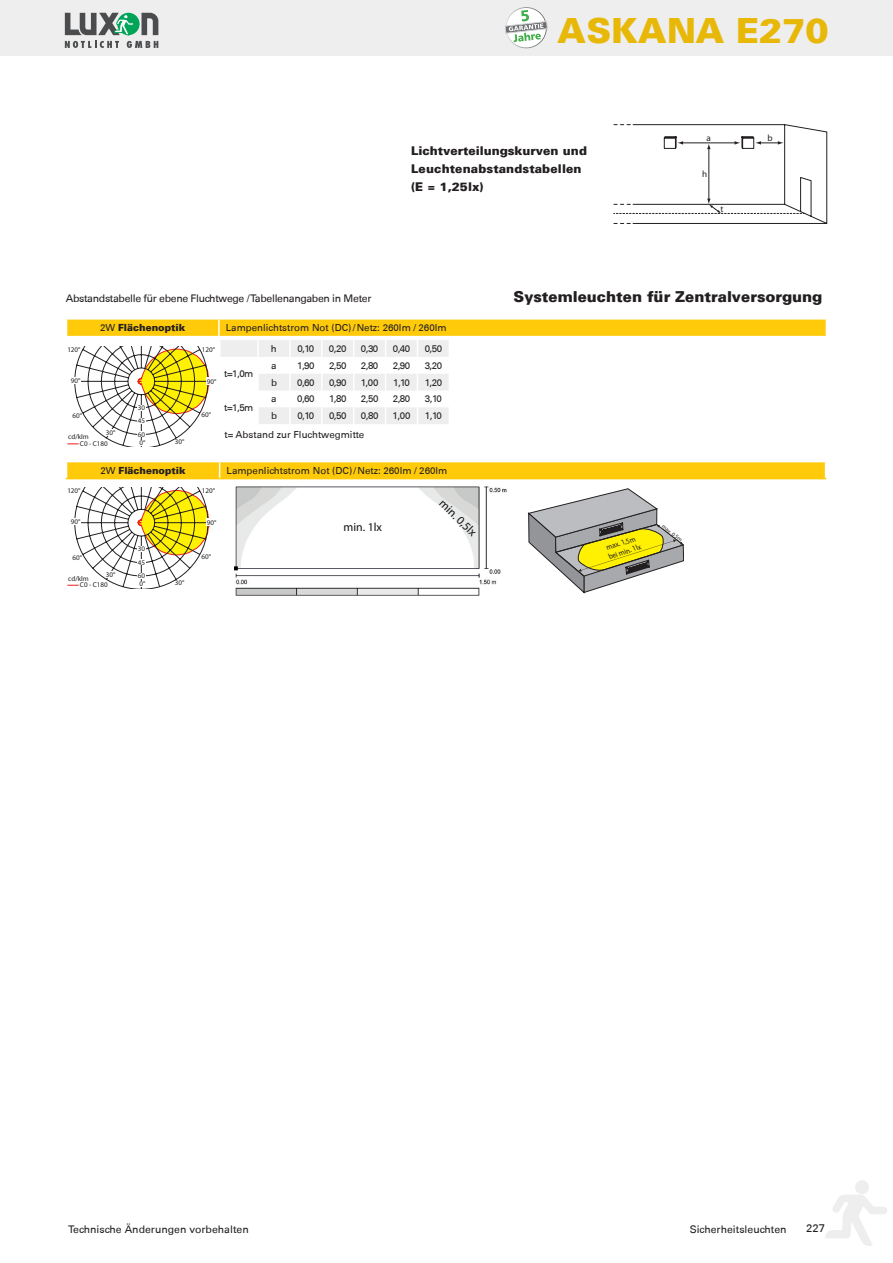
<style>
.page{position:relative;width:893px;height:1263px;background:#fff}
.page>*{position:absolute;margin:0;border:0;box-sizing:border-box;transform-origin:0 0}
.t1{font:900 34.5px "Univers";color:#e8b809}
.t2{font:900 15px "Univers";color:#231f20}
.t3{font:900 12px/18px "Univers";letter-spacing:.01em;color:#231f20}
.t4{font:11.85px "Myriad Pro";color:#101315}
.t5{font:11.25px "Univers 55 Roman";color:#231f20}
.t6{font:10.5px "Univers 55 Roman";letter-spacing:-.03em;color:#231f20}
.t7{font:10.5px "Univers 55 Roman";color:#231f20}
.t8{font:9.75px "Univers 55 Roman";color:#231f20}
.t9{font:900 9.75px "Univers";color:#231f20}
.t10{font:9.15px "Myriad";color:#231f20}
.t11{font:7.8px/9.3px "Myriad Pro";color:#231f20;scale:.91 1}
.t12{font:7.05px/13.4px "Myriad Pro";color:#231f20;text-align:justify}
.t13{font:5.7px "Myriad Pro";color:#231f20}
.s1{font-family:"Univers 55 Roman";font-weight:400}
</style>
<div class="page">
<div style="left:0;top:0;width:893px;height:55px;background:#eeeeef"></div>
<svg style="left:825px;top:1180px;width:62px;height:66px"></svg>
<svg style="left:506px;top:7px;width:41px;height:41px"></svg>
<div style="left:506px;top:8px;width:40px;height:39px;background:#fff;border-radius:50%"></div>
<svg style="left:505px;top:10px;width:42px;height:32px"></svg>
<svg style="left:66px;top:319px;width:761px;height:128px"></svg>
<svg style="left:66px;top:462px;width:760px;height:16px;background:#fecb10"></svg>
<hr style="left:66px;top:478px;width:154px;height:1px;background:#feca0a">
<hr style="left:220px;top:478px;width:606px;height:1px;background:#feca0a">
<svg style="left:67px;top:487px;width:143px;height:101px"></svg>
<div style="left:137px;top:581px;width:8px;height:6px;background:#fff"></div>
<div style="left:206px;top:519px;width:11px;height:7px;background:#fff"></div>
<div style="left:70px;top:518px;width:10px;height:7px;background:#fff"></div>
<div style="left:105px;top:571px;width:11px;height:6px;background:#fff"></div>
<img style="left:235px;top:486px;width:272px;height:110px">
<svg style="left:614px;top:124px;width:213px;height:100px"></svg>
<svg style="left:528px;top:488px;width:156px;height:105px"></svg>
<svg style="left:142px;top:13px;width:16px;height:22px"></svg>
<div style="left:117px;top:13px;width:23px;height:22px;background:#00a459;border-radius:50%"></div>
<svg style="left:65px;top:41px;width:54px;height:7px"></svg>
<svg style="left:127px;top:41px;width:31px;height:7px"></svg>
<svg style="left:65px;top:13px;width:69px;height:22px"></svg>
<h1 class="t1" style="left:557px;top:7px;width:272px">ASKANA E270</h1>
<p class="t3" style="left:411px;top:141px;width:177px">Lichtverteilungskurven und<br>Leuchtenabstandstabellen (E = 1,25lx)</p>
<p class="t10" style="left:707px;top:134px;width:6px">a</p>
<p class="t10" style="left:768px;top:134px;width:7px">b</p>
<p class="t10" style="left:702px;top:169px;width:7px">h</p>
<p class="t10" style="left:720px;top:204px;width:5px">t</p>
<p class="t6" style="left:66px;top:292px;width:307px">Abstandstabelle für ebene Fluchtwege / Tabellenangaben in Meter</p>
<h2 class="t2" style="left:513px;top:287px;width:310px">Systemleuchten für Zentralversorgung</h2>
<p class="t9" style="left:100px;top:321px;width:87px"><span class="s1">2W</span> Flächenoptik</p>
<p class="t8" style="left:226px;top:322px;width:222px">Lampenlichtstrom Not (DC)/Netz: 260lm / 260lm</p>
<p class="t12" style="left:67px;top:343px;width:15px">120°</p>
<p class="t12" style="left:202px;top:343px;width:15px">120°</p>
<p class="t12" style="left:71px;top:374px;width:11px">90°</p>
<p class="t12" style="left:73px;top:409px;width:11px">60°</p>
<p class="t12" style="left:106px;top:426px;width:11px">30°</p>
<p class="t12" style="left:207px;top:374px;width:11px">90°</p>
<p class="t12" style="left:138px;top:401px;width:9px">30<br>45<br>60</p>
<p class="t12" style="left:202px;top:408px;width:11px">60°</p>
<p class="t12" style="left:80px;top:433px;width:30px;line-height:6.6px;text-indent:-12px">cd/klm<br>C0 - C180</p>
<p class="t12" style="left:140px;top:436px;width:7px">0°</p>
<p class="t12" style="left:175px;top:435px;width:11px">30°</p>
<p class="t8" style="left:224px;top:368px;width:31px">t=1,0m</p>
<p class="t8" style="left:271px;top:343px;width:7px">h</p>
<p class="t8" style="left:297px;top:343px;width:18px">0,10</p>
<p class="t8" style="left:329px;top:343px;width:19px">0,20</p>
<p class="t8" style="left:361px;top:343px;width:19px">0,30</p>
<p class="t8" style="left:393px;top:343px;width:19px">0,40</p>
<p class="t8" style="left:425px;top:343px;width:19px">0,50</p>
<p class="t8" style="left:271px;top:360px;width:7px">a</p>
<p class="t8" style="left:297px;top:360px;width:19px">1,90</p>
<p class="t8" style="left:329px;top:360px;width:19px">2,50</p>
<p class="t8" style="left:361px;top:360px;width:19px">2,80</p>
<p class="t8" style="left:393px;top:360px;width:19px">2,90</p>
<p class="t8" style="left:425px;top:360px;width:19px">3,20</p>
<p class="t8" style="left:271px;top:376px;width:7px">b</p>
<p class="t8" style="left:297px;top:376px;width:19px">0,60</p>
<p class="t8" style="left:329px;top:376px;width:19px">0,90</p>
<p class="t8" style="left:361px;top:376px;width:19px">1,00</p>
<p class="t8" style="left:393px;top:376px;width:18px">1,10</p>
<p class="t8" style="left:425px;top:376px;width:19px">1,20</p>
<p class="t8" style="left:271px;top:393px;width:7px">a</p>
<p class="t8" style="left:297px;top:393px;width:19px">0,60</p>
<p class="t8" style="left:329px;top:393px;width:19px">1,80</p>
<p class="t8" style="left:361px;top:393px;width:19px">2,50</p>
<p class="t8" style="left:393px;top:393px;width:19px">2,80</p>
<p class="t8" style="left:425px;top:393px;width:18px">3,10</p>
<p class="t8" style="left:271px;top:410px;width:7px">b</p>
<p class="t8" style="left:297px;top:410px;width:18px">0,10</p>
<p class="t8" style="left:329px;top:410px;width:19px">0,50</p>
<p class="t8" style="left:361px;top:410px;width:19px">0,80</p>
<p class="t8" style="left:393px;top:410px;width:19px">1,00</p>
<p class="t8" style="left:425px;top:410px;width:18px">1,10</p>
<p class="t8" style="left:224px;top:428px;width:141px">t= Abstand zur Fluchtwegmitte</p>
<p class="t8" style="left:224px;top:402px;width:31px">t=1,5m</p>
<p class="t9" style="left:100px;top:464px;width:87px"><span class="s1">2W</span> Flächenoptik</p>
<p class="t8" style="left:227px;top:464px;width:222px">Lampenlichtstrom Not (DC)/Netz: 260lm / 260lm</p>
<p class="t12" style="left:67px;top:484px;width:15px">120°</p>
<p class="t12" style="left:202px;top:484px;width:15px">120°</p>
<p class="t12" style="left:71px;top:515px;width:11px">90°</p>
<p class="t12" style="left:73px;top:550px;width:11px">60°</p>
<p class="t12" style="left:106px;top:567px;width:11px">30°</p>
<p class="t12" style="left:207px;top:516px;width:11px">90°</p>
<p class="t12" style="left:138px;top:542px;width:9px">30<br>45<br>60</p>
<p class="t12" style="left:202px;top:549px;width:11px">60°</p>
<p class="t12" style="left:80px;top:575px;width:30px;line-height:6.6px;text-indent:-12px">cd/klm<br>C0 - C180</p>
<p class="t12" style="left:140px;top:577px;width:7px">0°</p>
<p class="t12" style="left:175px;top:576px;width:11px">30°</p>
<p class="t4" style="left:343px;top:520px;width:40px">min. 1lx</p>
<p class="t4" style="left:447px;top:496px;width:49px;rotate:45deg">min. 0,5lx</p>
<p class="t11" style="left:604px;top:543px;width:39px;rotate:-18deg">max. 1,5m bei min. 1lx</p>
<p class="t13" style="left:665px;top:523px;width:26px;rotate:38deg">max. 0,5m</p>
<p class="t7" style="left:68px;top:1223px;width:182px">Technische Änderungen vorbehalten</p>
<p class="t7" style="left:690px;top:1223px;width:98px">Sicherheitsleuchten</p>
<p class="t5" style="left:806px;top:1221px;width:20px">227</p>
</div>
